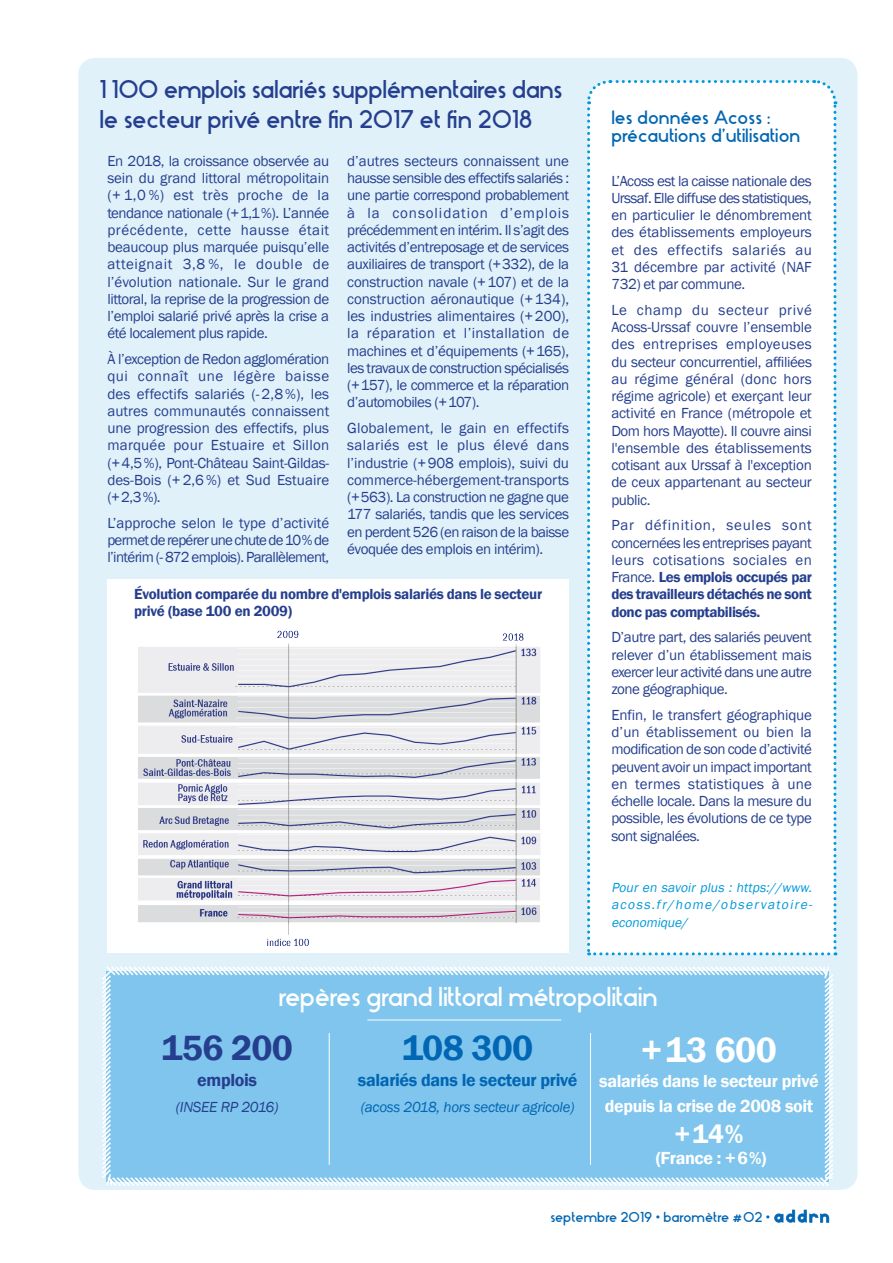
<style>
.page{position:relative;width:893px;height:1263px;background:#fff}
.page>*{position:absolute;margin:0;border:0;box-sizing:border-box;transform-origin:0 0}
.Style_de_paragraphe{font:600 36px "Franklin Gothic";letter-spacing:-.02em;color:#0166b3}
.Style_de_paragraphe-2{font:600 36px "Franklin Gothic";letter-spacing:-.02em;color:#253f8e}
.Style_de_paragraphe-3{font:600 36px "Franklin Gothic";color:#fff}
.Style_de_paragraphe-4{font:600 27px "Franklin Gothic";color:#fff}
.t1{font:25.5px "Stark";letter-spacing:-.02em;color:#fff}
.t2{font:24px/30px "Stark";letter-spacing:-.02em;color:#253f8e}
.Style_de_paragraphe-5{font:600 18px/24.8px "Franklin Gothic";letter-spacing:-.02em;color:#fff;text-align:center}
.t3{font:18px/18px "Stark";color:#0166b3}
.Style_de_paragraphe-6{font:600 18px "Franklin Gothic";letter-spacing:-.02em;color:#0166b3}
.Style_de_paragraphe-7{font:600 18px "Franklin Gothic";letter-spacing:-.02em;color:#253f8e}
.Style_de_paragraphe-8{font:15px/17.2px "Franklin Gothic";letter-spacing:-.03em;color:#253f8e;text-align:justify}
.t4{font:600 15px/17.2px "Franklin Gothic";letter-spacing:-.02em;color:#253f8e}
.Style_de_paragraphe-9{font:italic 15px "Franklin Gothic";letter-spacing:-.02em;color:#0166b3}
.Style_de_paragraphe-10{font:italic 15px "Franklin Gothic";letter-spacing:-.02em;color:#253f8e}
.Style_de_paragraphe-11{font:italic 13.5px/17.2px "Franklin Gothic";color:#0099da;text-align:justify}
.t5{font:13.5px "Stark";color:#0166b3}
.s1{font-weight:600}
</style>
<div class="page">
<svg style="left:774px;top:1210px;width:55px;height:12px"></svg>
<div style="left:78px;top:57px;width:780px;height:1134px;background:#e0f1fa;border-radius:18px"></div>
<svg style="left:102px;top:966px;width:731px;height:220px;background:#88c9ee"></svg>
<hr style="left:367px;top:1020px;width:194px;height:1px;background:#fff">
<hr style="left:329px;top:1033px;width:1px;height:132px;background:#fff">
<hr style="left:590px;top:1033px;width:1px;height:132px;background:#fff">
<div style="left:587px;top:80px;width:251px;height:875px;background:#fff"></div>
<div style="left:107px;top:579px;width:462px;height:373px;background:#fff"></div>
<img style="left:134px;top:630px;width:408px;height:323px">
<p class="t2" style="left:99px;top:73px;width:465px">1 100 emplois salariés supplémentaires dans le secteur privé entre fin 2017 et fin 2018</p>
<p class="Style_de_paragraphe-8" style="left:107px;top:153px;width:223px">En 2018, la croissance observée au sein du grand littoral métropolitain (+ 1,0 %) est très proche de la tendance nationale (+1,1%). L’année précédente, cette hausse était beaucoup plus marquée puisqu’elle atteignait 3,8 %, le double de l’évolution nationale. Sur le grand littoral, la reprise de la progression de l’emploi salarié privé après la crise a été localement plus rapide.</p>
<p class="Style_de_paragraphe-8" style="left:107px;top:351px;width:223px">À l’exception de Redon agglomération qui connaît une légère baisse des effectifs salariés (-2,8 %), les autres communautés connaissent une progression des effectifs, plus marquée pour Estuaire et Sillon (+4,5%), Pont-Château Saint-Gildas&shy;des-Bois (+2,6%) et Sud Estuaire (+2,3%).</p>
<p class="Style_de_paragraphe-8" style="left:107px;top:515px;width:223px">L’approche selon le type d’activité permet de repérer une chute de 10% de l’intérim (- 872 emplois). Parallèlement,</p>
<p class="Style_de_paragraphe-8" style="left:347px;top:153px;width:223px">d’autres secteurs connaissent une hausse sensible des effectifs salariés : une partie correspond probablement à la consolidation d’emplois précédemment en intérim. Il s’agit des activités d’entreposage et de services auxiliaires de transport (+332), de la construction navale (+107) et de la construction aéronautique (+134), les industries alimentaires (+200), la réparation et l’installation de machines et d’équipements (+165), les travaux de construction spécialisés (+157), le commerce et la réparation d’automobiles (+107).</p>
<p class="Style_de_paragraphe-8" style="left:347px;top:420px;width:223px">Globalement, le gain en effectifs salariés est le plus élevé dans l’industrie (+908 emplois), suivi du commerce-hébergement-transports (+563). La construction ne gagne que 177 salariés, tandis que les services en perdent 526 (en raison de la baisse évoquée des emplois en intérim).</p>
<p class="t4" style="left:134px;top:586px;width:410px">Évolution comparée du nombre d'emplois salariés dans le secteur privé (base 100 en 2009)</p>
<p class="t3" style="left:611px;top:108px;width:190px">les données Acoss : précautions d’utilisation</p>
<p class="Style_de_paragraphe-8" style="left:611px;top:172px;width:202px">L’Acoss est la caisse nationale des Urssaf. Elle diffuse des statistiques, en particulier le dénombrement des établissements employeurs et des effectifs salariés au 31 décembre par activité (NAF 732) et par commune.</p>
<p class="Style_de_paragraphe-8" style="left:611px;top:302px;width:202px">Le champ du secteur privé Acoss-Urssaf couvre l’ensemble des entreprises employeuses du secteur concurrentiel, affiliées au régime général (donc hors régime agricole) et exerçant leur activité en France (métropole et Dom hors Mayotte). Il couvre ainsi l'ensemble des établissements cotisant aux Urssaf à l'exception de ceux appartenant au secteur public.</p>
<p class="Style_de_paragraphe-8" style="left:611px;top:517px;width:202px">Par définition, seules sont concernées les entreprises payant leurs cotisations sociales en France. <span class="s1">Les emplois occupés par des travailleurs détachés ne sont donc pas comptabilisés.</span></p>
<p class="Style_de_paragraphe-8" style="left:611px;top:629px;width:202px">D’autre part, des salariés peuvent relever d’un établissement mais exercer leur activité dans une autre zone géographique.</p>
<p class="Style_de_paragraphe-8" style="left:611px;top:707px;width:202px">Enfin, le transfert géographique d’un établissement ou bien la modification de son code d’activité peuvent avoir un impact important en termes statistiques à une échelle locale. Dans la mesure du possible, les évolutions de ce type sont signalées.</p>
<p class="Style_de_paragraphe-11" style="left:611px;top:879px;width:205px">Pour en savoir plus : https://www. acoss.fr/home/observatoire&shy;economique/</p>
<p class="t1" style="left:279px;top:977px;width:381px">repères grand littoral métropolitain</p>
<p class="Style_de_paragraphe" style="left:402px;top:1026px;width:133px">108 300</p>
<p class="Style_de_paragraphe-6" style="left:358px;top:1069px;width:221px">salariés dans le secteur privé</p>
<p class="Style_de_paragraphe-9" style="left:361px;top:1097px;width:215px">(acoss 2018, hors secteur agricole)</p>
<p class="Style_de_paragraphe-2" style="left:161px;top:1026px;width:133px">156 200</p>
<p class="Style_de_paragraphe-7" style="left:197px;top:1069px;width:61px">emplois</p>
<p class="Style_de_paragraphe-10" style="left:176px;top:1097px;width:104px">(INSEE RP 2016)</p>
<p class="Style_de_paragraphe-3" style="left:641px;top:1027px;width:137px">+13 600</p>
<p class="Style_de_paragraphe-5" style="left:599px;top:1069px;width:221px">salariés dans le secteur privé depuis la crise de 2008 soit</p>
<p class="Style_de_paragraphe-4" style="left:674px;top:1117px;width:71px">+14%</p>
<p class="Style_de_paragraphe-5" style="left:656px;top:1146px;width:112px">(France : +6%)</p>
<p class="t5" style="left:550px;top:1206px;width:221px">septembre 2019 • baromètre #02 •</p>
</div>
